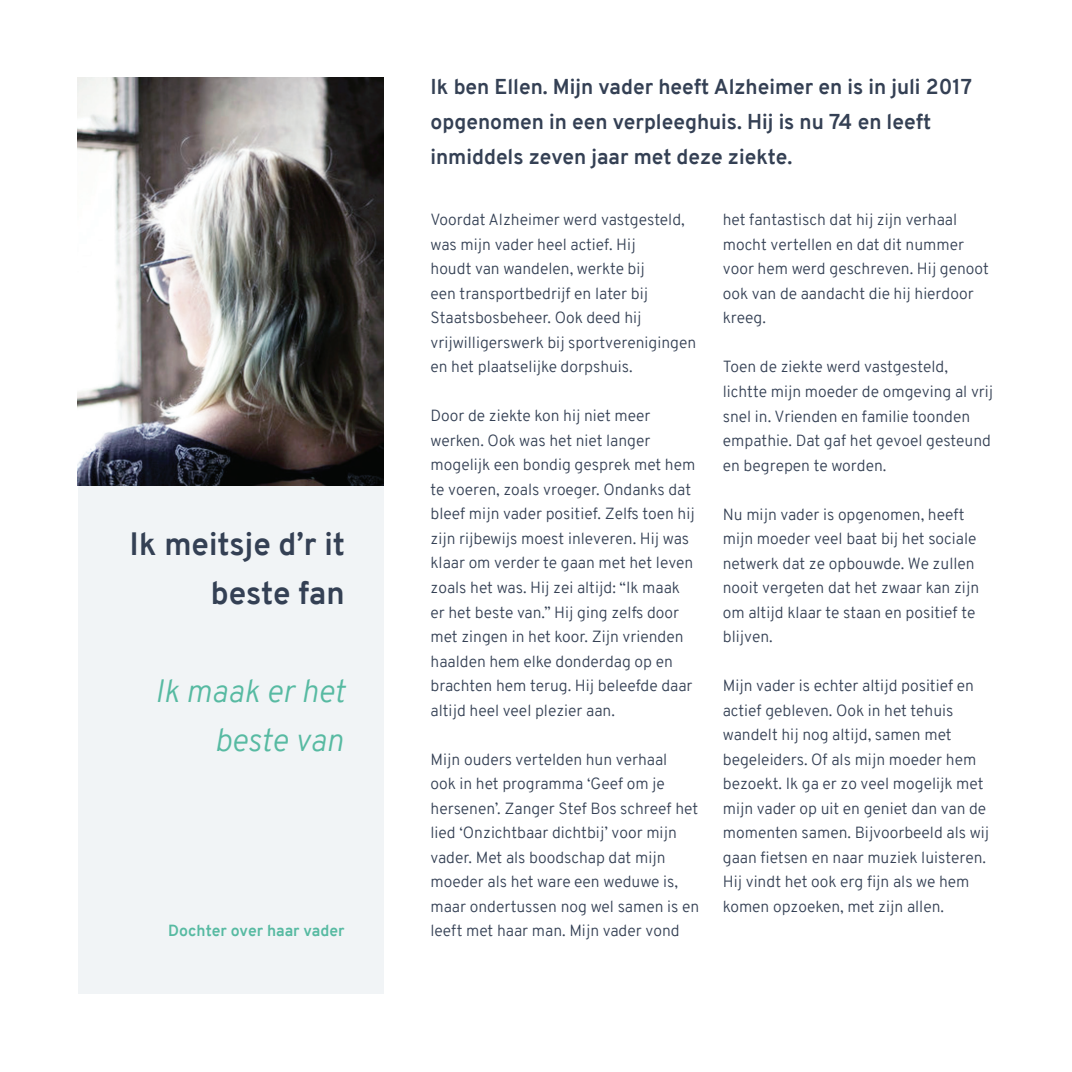
<style>
.page{position:relative;width:1072px;height:1072px;background:#fff}
.page>*{position:absolute;margin:0;border:0;box-sizing:border-box;transform-origin:0 0}
.t1{font:700 31.5px/49px "Overpass";color:#344054;text-align:right}
.t2{font:italic 300 31.5px/49px "Overpass";color:#57baa2;text-align:right}
.t3{font:700 21px/35px "Overpass";color:#344054}
.t4{font:300 15.75px/24.5px "Overpass";color:#344054}
.t5{font:700 15.75px "Overpass";color:#57baa2}
</style>
<div class="page">
<div style="left:78px;top:78px;width:305px;height:916px;background:#f1f4f6"></div>
<img style="left:78px;top:78px;width:305px;height:407px">
<h1 class="t1" style="left:130px;top:519px;width:217px">Ik meitsje d’r it beste fan</h1>
<h1 class="t2" style="left:155px;top:666px;width:192px">Ik maak er het beste van</h1>
<p class="t5" style="left:168px;top:919px;width:178px">Dochter over haar vader</p>
<h2 class="t3" style="left:430px;top:69px;width:543px">Ik ben Ellen. Mijn vader heeft Alzheimer en is in juli 2017 opgenomen in een verpleeghuis. Hij is nu 74 en leeft inmiddels zeven jaar met deze ziekte.</h2>
<p class="t4" style="left:430px;top:207px;width:267px">Voordat Alzheimer werd vastgesteld, was mijn vader heel actief. Hij<br>houdt van wandelen, werkte bij<br>een transportbedrijf en later bij Staatsbosbeheer. Ook deed hij vrijwilligerswerk bij sportverenigingen en het plaatselijke dorpshuis.</p>
<p class="t4" style="left:430px;top:404px;width:266px">Door de ziekte kon hij niet meer werken. Ook was het niet langer mogelijk een bondig gesprek met hem te voeren, zoals vroeger. Ondanks dat bleef mijn vader positief. Zelfs toen hij zijn rijbewijs moest inleveren. Hij was klaar om verder te gaan met het leven zoals het was. Hij zei altijd: “Ik maak er het beste van.” Hij ging zelfs door met zingen in het koor. Zijn vrienden haalden hem elke donderdag op en brachten hem terug. Hij beleefde daar altijd heel veel plezier aan.</p>
<p class="t4" style="left:430px;top:747px;width:270px">Mijn ouders vertelden hun verhaal<br>ook in het programma ‘Geef om je hersenen’. Zanger Stef Bos schreef het lied ‘Onzichtbaar dichtbij’ voor mijn vader. Met als boodschap dat mijn moeder als het ware een weduwe is, maar ondertussen nog wel samen is en leeft met haar man. Mijn vader vond</p>
<p class="t4" style="left:722px;top:208px;width:268px">het fantastisch dat hij zijn verhaal mocht vertellen en dat dit nummer voor hem werd geschreven. Hij genoot ook van de aandacht die hij hierdoor kreeg.</p>
<p class="t4" style="left:722px;top:355px;width:272px">Toen de ziekte werd vastgesteld, lichtte mijn moeder de omgeving al vrij snel in. Vrienden en familie toonden empathie. Dat gaf het gevoel gesteund en begrepen te worden.</p>
<p class="t4" style="left:722px;top:502px;width:258px">Nu mijn vader is opgenomen, heeft mijn moeder veel baat bij het sociale netwerk dat ze opbouwde. We zullen nooit vergeten dat het zwaar kan zijn om altijd klaar te staan en positief te blijven.</p>
<p class="t4" style="left:722px;top:673px;width:268px">Mijn vader is echter altijd positief en actief gebleven. Ook in het tehuis wandelt hij nog altijd, samen met begeleiders. Of als mijn moeder hem bezoekt. Ik ga er zo veel mogelijk met mijn vader op uit en geniet dan van de momenten samen. Bijvoorbeeld als wij gaan fietsen en naar muziek luisteren.<br>Hij vindt het ook erg fijn als we hem komen opzoeken, met zijn allen.</p>
</div>
